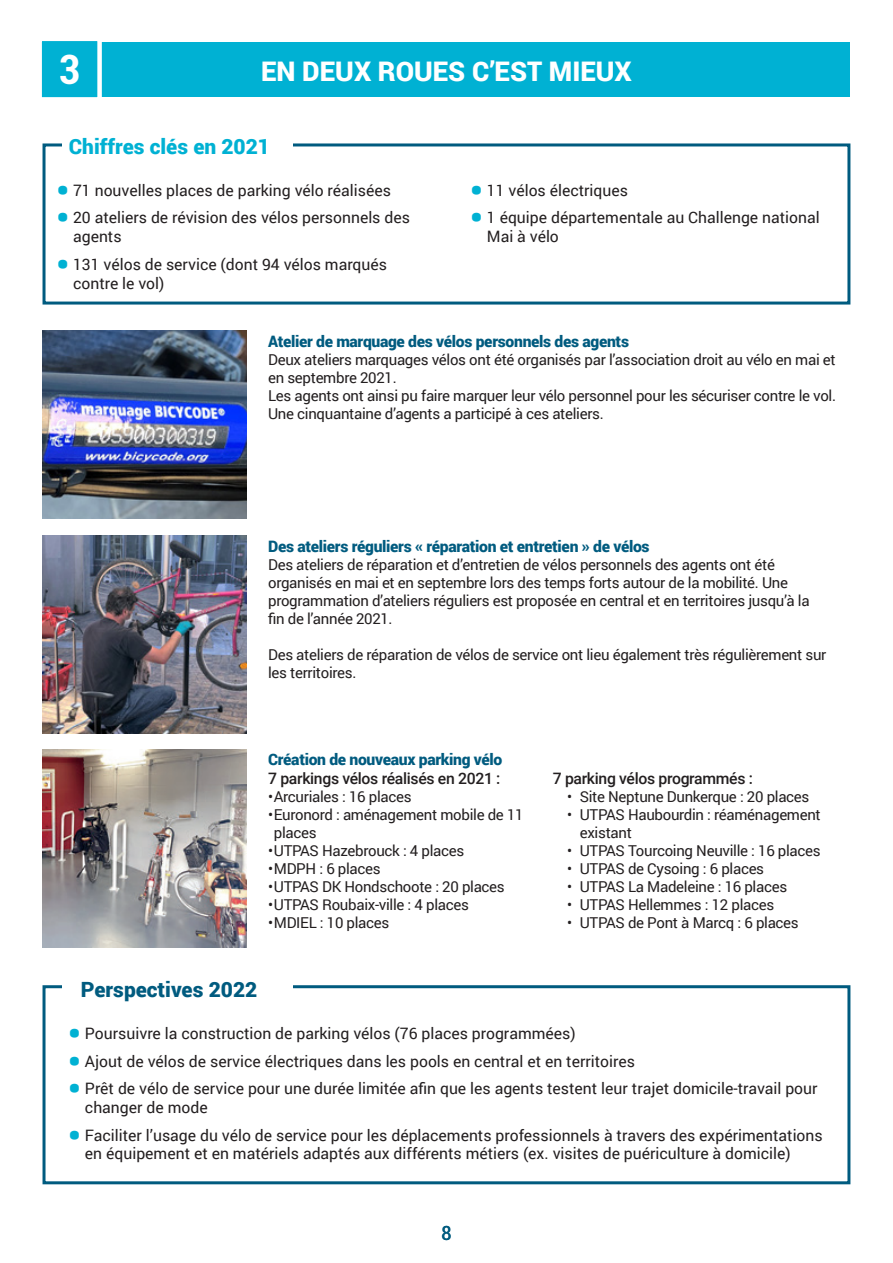
<style>
.page{position:relative;width:893px;height:1263px;background:#fff}
.page>*{position:absolute;margin:0;border:0;box-sizing:border-box;transform-origin:0 0}
.t1{font:700 condensed 40.5px "Roboto";color:#fff}
.t2{font:900 27px "Roboto";color:#fff}
.t3{font:900 21px "Roboto";color:#00b1d3}
.t4{font:900 21px "Roboto";color:#005b7f}
.t5{font:condensed 19.5px "Roboto";color:#005b7f}
.t6{font:15.75px/18.9px "Roboto";color:#231f20}
.t7{font:900 15.75px "Roboto";letter-spacing:-.02em;color:#005b7f}
.t8{font:500 15.75px "Roboto";letter-spacing:-.02em;color:#231f20}
.t9{font:15px/18px "Roboto";letter-spacing:-.02em;color:#231f20}
.s1{font-weight:900;font-size:31.5px;color:#00b1d3}
</style>
<div class="page">
<div style="left:43px;top:43px;width:807px;height:54px;background:#00b1d3"></div>
<div style="left:43px;top:143px;width:807px;height:162px;border:3px solid #005b7f"></div>
<div style="left:62px;top:133px;width:230px;height:29px;background:#fff"></div>
<div style="left:43px;top:985px;width:807px;height:199px;border:3px solid #005b7f"></div>
<div style="left:62px;top:974px;width:230px;height:29px;background:#fff"></div>
<img style="left:43px;top:331px;width:204px;height:187px">
<img style="left:43px;top:535px;width:204px;height:198px">
<img style="left:43px;top:750px;width:204px;height:198px">
<div style="left:40px;top:39px;width:60px;height:60px;background:#00b1d3"></div>
<div style="left:37px;top:37px;width:65px;height:65px;border:4px solid #fff"></div>
<p class="t1" style="left:59px;top:41px;width:23px">3</p>
<p class="t2" style="left:261px;top:52px;width:372px">EN DEUX ROUES C’EST MIEUX</p>
<p class="t3" style="left:69px;top:132px;width:203px">Chiffres clés en 2021</p>
<p class="t6" style="left:56px;top:180px;width:336px"><span class="s1">•</span> 71 nouvelles places de parking vélo réalisées</p>
<p class="t6" style="left:73px;top:208px;width:338px;text-indent:-17px"><span class="s1">•</span> 20 ateliers de révision des vélos personnels des agents</p>
<p class="t6" style="left:73px;top:254px;width:315px;text-indent:-17px"><span class="s1">•</span> 131 vélos de service (dont 94 vélos marqués contre le vol)</p>
<p class="t6" style="left:470px;top:180px;width:160px"><span class="s1">•</span> 11 vélos électriques</p>
<p class="t6" style="left:487px;top:208px;width:334px;text-indent:-17px"><span class="s1">•</span> 1 équipe départementale au Challenge national<br>Mai à vélo</p>
<p class="t7" style="left:268px;top:331px;width:362px">Atelier de marquage des vélos personnels des agents</p>
<p class="t9" style="left:268px;top:350px;width:569px">Deux ateliers marquages vélos ont été organisés par l’association droit au vélo en mai et en septembre 2021.</p>
<p class="t9" style="left:268px;top:386px;width:569px">Les agents ont ainsi pu faire marquer leur vélo personnel pour les sécuriser contre le vol.</p>
<p class="t9" style="left:268px;top:404px;width:337px">Une cinquantaine d’agents a participé à ces ateliers.</p>
<p class="t7" style="left:268px;top:535px;width:383px">Des ateliers réguliers « réparation et entretien » de vélos</p>
<p class="t9" style="left:268px;top:555px;width:543px">Des ateliers de réparation et d’entretien de vélos personnels des agents ont été organisés en mai et en septembre lors des temps forts autour de la mobilité. Une programmation d’ateliers réguliers est proposée en central et en territoires jusqu’à la fin de l’année 2021.</p>
<p class="t9" style="left:268px;top:645px;width:560px">Des ateliers de réparation de vélos de service ont lieu également très régulièrement sur les territoires.</p>
<p class="t7" style="left:268px;top:748px;width:236px">Création de nouveaux parking vélo</p>
<p class="t8" style="left:268px;top:767px;width:234px">7 parkings vélos réalisés en 2021 :</p>
<p class="t9" style="left:268px;top:787px;width:145px">•Arcuriales : 16 places</p>
<p class="t9" style="left:274px;top:805px;width:251px;text-indent:-6px">•Euronord : aménagement mobile de 11 places</p>
<p class="t9" style="left:268px;top:841px;width:198px">•UTPAS Hazebrouck : 4 places</p>
<p class="t9" style="left:268px;top:859px;width:114px">•MDPH : 6 places</p>
<p class="t9" style="left:268px;top:877px;width:238px">•UTPAS DK Hondschoote : 20 places</p>
<p class="t9" style="left:268px;top:895px;width:202px">•UTPAS Roubaix-ville : 4 places</p>
<p class="t9" style="left:268px;top:913px;width:123px">•MDIEL : 10 places</p>
<p class="t8" style="left:553px;top:767px;width:202px">7 parking vélos programmés :</p>
<p class="t9" style="left:567px;top:787px;width:244px">• Site Neptune Dunkerque : 20 places</p>
<p class="t9" style="left:580px;top:805px;width:243px;text-indent:-13px">• UTPAS Haubourdin : réaménagement existant</p>
<p class="t9" style="left:567px;top:841px;width:255px">• UTPAS Tourcoing Neuville : 16 places</p>
<p class="t9" style="left:567px;top:859px;width:199px">• UTPAS de Cysoing : 6 places</p>
<p class="t9" style="left:567px;top:877px;width:222px">• UTPAS La Madeleine : 16 places</p>
<p class="t9" style="left:567px;top:895px;width:209px">• UTPAS Hellemmes : 12 places</p>
<p class="t9" style="left:567px;top:913px;width:233px">• UTPAS de Pont à Marcq : 6 places</p>
<p class="t4" style="left:81px;top:975px;width:178px">Perspectives 2022</p>
<p class="t6" style="left:68px;top:1024px;width:509px"><span class="s1">•</span> Poursuivre la construction de parking vélos (76 places programmées)</p>
<p class="t6" style="left:68px;top:1051px;width:568px"><span class="s1">•</span> Ajout de vélos de service électriques dans les pools en central et en territoires</p>
<p class="t6" style="left:85px;top:1078px;width:734px;text-indent:-17px"><span class="s1">•</span> Prêt de vélo de service pour une durée limitée afin que les agents testent leur trajet domicile-travail pour changer de mode</p>
<p class="t6" style="left:85px;top:1125px;width:739px;text-indent:-17px"><span class="s1">•</span> Faciliter l’usage du vélo de service pour les déplacements professionnels à travers des expérimentations en équipement et en matériels adaptés aux différents métiers (ex. visites de puériculture à domicile)</p>
<h3 class="t5" style="left:441px;top:1219px;width:12px">8</h3>
</div>
